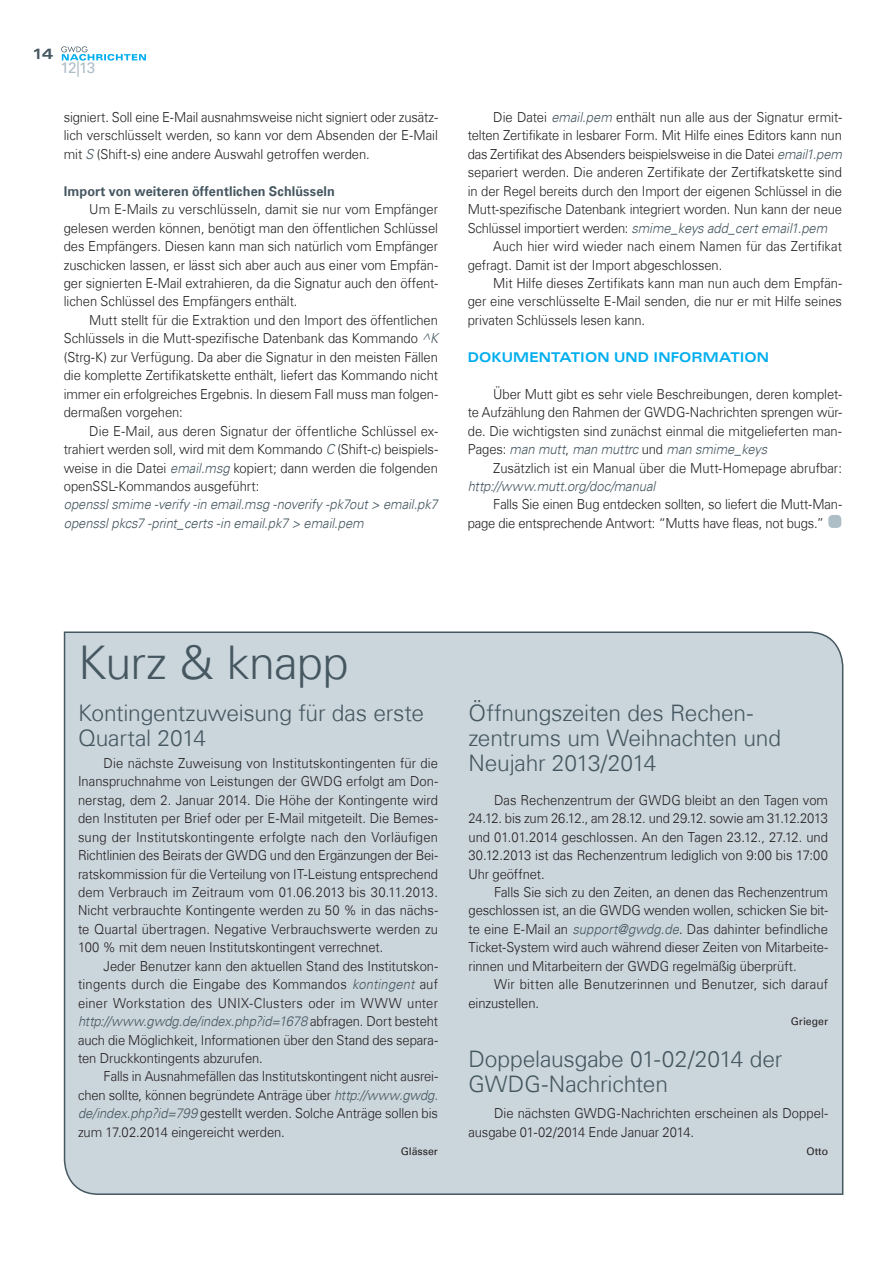
<style>
.page{position:relative;width:893px;height:1263px;background:#fff}
.page>*{position:absolute;margin:0;border:0;box-sizing:border-box;transform-origin:0 0}
.t1{font:300 46.5px "Univers Com 45";letter-spacing:-.01em;color:#455760}
.t2{font:300 22.8px/24.9px "Univers Com 45";letter-spacing:-.01em;color:#455760}
.t3{font:15.3px "Univers Com 55 Roman";color:#adbec7}
.t4{font:15px "Univers Com 63 Bold Ext";color:#455760}
.t5{font:300 13.8px/18.5px "Univers Com 45";letter-spacing:-.005em;color:#231f20;text-align:justify;scale:.94 1}
.t6{font:italic 300 13.8px/18.5px "Univers Com 45";letter-spacing:-.005em;color:#455760;scale:.94 1}
.t7{font:700 13.5px "Univers Com 65";letter-spacing:.01em;color:#455760;scale:.94 1}
.t8{font:13.5px "Univers Com 63 Bold Ext";letter-spacing:.005em;color:#00aeef;scale:.94 1}
.t9{font:10.5px "Univers Com 55 Roman";color:#231f20}
.s1{font-style:italic;color:#455760}
</style>
<div class="page">
<svg style="left:61px;top:46px;width:85px;height:15px"></svg>
<div style="left:63px;top:631px;width:781px;height:564px;background:#cbd5dc"></div>
<div style="left:828px;top:515px;width:13px;height:13px;background:#adbec7;border-radius:4px"></div>
<p class="t4" style="left:32px;top:45px;width:22px">14</p>
<p class="t3" style="left:61px;top:58px;width:36px">12|13</p>
<p class="t5" style="left:64px;top:108px;width:400px">signiert. Soll eine E-Mail ausnahmsweise nicht signiert oder zusätz&shy;lich verschlüsselt werden, so kann vor dem Absenden der E-Mail mit <span class="s1">S</span> (Shift-s) eine andere Auswahl getroffen werden.</p>
<p class="t7" style="left:64px;top:183px;width:290px">Import von weiteren öffentlichen Schlüsseln</p>
<p class="t5" style="left:64px;top:200px;width:400px;text-indent:26px">Um E-Mails zu verschlüsseln, damit sie nur vom Empfänger gelesen werden können, benötigt man den öffentlichen Schlüssel des Empfängers. Diesen kann man sich natürlich vom Empfänger zuschicken lassen, er lässt sich aber auch aus einer vom Empfän&shy;ger signierten E-Mail extrahieren, da die Signatur auch den öffent&shy;lichen Schlüssel des Empfängers enthält.</p>
<p class="t5" style="left:64px;top:311px;width:400px;text-indent:26px">Mutt stellt für die Extraktion und den Import des öffentlichen Schlüssels in die Mutt-spezifische Datenbank das Kommando <span class="s1">^K </span>(Strg-K) zur Verfügung. Da aber die Signatur in den meisten Fällen die komplette Zertifikatskette enthält, liefert das Kommando nicht immer ein erfolgreiches Ergebnis. In diesem Fall muss man folgen&shy;dermaßen vorgehen:</p>
<p class="t5" style="left:64px;top:421px;width:400px;text-indent:26px">Die E-Mail, aus deren Signatur der öffentliche Schlüssel ex&shy;trahiert werden soll, wird mit dem Kommando <span class="s1">C</span> (Shift-c) beispiels&shy;weise in die Datei <span class="s1">email.msg</span> kopiert; dann werden die folgenden openSSL-Kommandos ausgeführt:</p>
<p class="t6" style="left:64px;top:495px;width:399px">openssl smime -verify -in email.msg -noverify -pk7out &gt; email.pk7 openssl pkcs7 -print_certs -in email.pk7 &gt; email.pem</p>
<p class="t5" style="left:468px;top:108px;width:400px;text-indent:26px">Die Datei <span class="s1">email.pem</span> enthält nun alle aus der Signatur ermit&shy;telten Zertifikate in lesbarer Form. Mit Hilfe eines Editors kann nun das Zertifikat des Absenders beispielsweise in die Datei <span class="s1">email1.pem </span>separiert werden. Die anderen Zertifikate der Zertifkatskette sind in der Regel bereits durch den Import der eigenen Schlüssel in die Mutt-spezifische Datenbank integriert worden. Nun kann der neue Schlüssel importiert werden: <span class="s1">smime_keys add_cert email1.pem</span></p>
<p class="t5" style="left:468px;top:237px;width:400px;text-indent:26px">Auch hier wird wieder nach einem Namen für das Zertifikat gefragt. Damit ist der Import abgeschlossen.</p>
<p class="t5" style="left:468px;top:274px;width:400px;text-indent:26px">Mit Hilfe dieses Zertifikats kann man nun auch dem Empfän&shy;ger eine verschlüsselte E-Mail senden, die nur er mit Hilfe seines privaten Schlüssels lesen kann.</p>
<p class="t8" style="left:468px;top:349px;width:322px">DOKUMENTATION UND INFORMATION</p>
<p class="t5" style="left:468px;top:385px;width:400px;text-indent:26px">Über Mutt gibt es sehr viele Beschreibungen, deren komplet&shy;te Aufzählung den Rahmen der GWDG-Nachrichten sprengen wür&shy;de. Die wichtigsten sind zunächst einmal die mitgelieferten man-Pages: <span class="s1">man mutt</span>, <span class="s1">man muttrc</span> und <span class="s1">man smime_keys</span></p>
<p class="t5" style="left:493px;top:458px;width:372px">Zusätzlich ist ein Manual über die Mutt-Homepage abrufbar:</p>
<p class="t6" style="left:468px;top:477px;width:201px">http://www.mutt.org/doc/manual</p>
<p class="t5" style="left:468px;top:495px;width:400px;text-indent:26px">Falls Sie einen Bug entdecken sollten, so liefert die Mutt-Man&shy;page die entsprechende Antwort: “Mutts have fleas, not bugs.”</p>
<h1 class="t1" style="left:78px;top:635px;width:272px">Kurz &amp; knapp</h1>
<h2 class="t2" style="left:78px;top:701px;width:348px">Kontingentzuweisung für das erste<br>Quartal 2014</h2>
<p class="t5" style="left:78px;top:754px;width:385px;text-indent:26px">Die nächste Zuweisung von Institutskontingenten für die Inanspruchnahme von Leistungen der GWDG erfolgt am Don&shy;nerstag, dem 2. Januar 2014. Die Höhe der Kontingente wird den Instituten per Brief oder per E-Mail mitgeteilt. Die Bemes&shy;sung der Institutskontingente erfolgte nach den Vorläufigen Richtlinien des Beirats der GWDG und den Ergänzungen der Bei&shy;ratskommission für die Verteilung von IT-Leistung entsprechend dem Verbrauch im Zeitraum vom 01.06.2013 bis 30.11.2013.<br>Nicht verbrauchte Kontingente werden zu 50 % in das nächs&shy;te Quartal übertragen. Negative Verbrauchswerte werden zu 100 % mit dem neuen Institutskontingent verrechnet.</p>
<p class="t5" style="left:78px;top:957px;width:384px;text-indent:26px">Jeder Benutzer kann den aktuellen Stand des Institutskon&shy;tingents durch die Eingabe des Kommandos <span class="s1">kontingent</span> auf einer Workstation des UNIX-Clusters oder im WWW unter <span class="s1">http://www.gwdg.de/index.php?id=1678</span> abfragen. Dort besteht auch die Möglichkeit, Informationen über den Stand des separa&shy;ten Druckkontingents abzurufen.</p>
<p class="t5" style="left:78px;top:1067px;width:384px;text-indent:26px">Falls in Ausnahmefällen das Institutskontingent nicht ausrei&shy;chen sollte, können begründete Anträge über <span class="s1">http://www.gwdg. de/index.php?id=799</span> gestellt werden. Solche Anträge sollen bis zum 17.02.2014 eingereicht werden.</p>
<p class="t9" style="left:401px;top:1144px;width:39px">Glässer</p>
<h2 class="t2" style="left:468px;top:701px;width:314px">Öffnungszeiten des Rechen&shy;zentrums um Weihnachten und<br>Neujahr 2013/2014</h2>
<p class="t5" style="left:468px;top:790px;width:384px;text-indent:26px">Das Rechenzentrum der GWDG bleibt an den Tagen vom 24.12. bis zum 26.12., am 28.12. und 29.12. sowie am 31.12.2013 und 01.01.2014 geschlossen. An den Tagen 23.12., 27.12. und 30.12.2013 ist das Rechenzentrum lediglich von 9:00 bis 17:00<br>Uhr geöffnet.</p>
<p class="t5" style="left:468px;top:883px;width:384px;text-indent:26px">Falls Sie sich zu den Zeiten, an denen das Rechenzentrum geschlossen ist, an die GWDG wenden wollen, schicken Sie bit&shy;te eine E-Mail an <span class="s1">support@gwdg.de</span>. Das dahinter befindliche Ticket-System wird auch während dieser Zeiten von Mitarbeite&shy;rinnen und Mitarbeitern der GWDG regelmäßig überprüft.</p>
<p class="t5" style="left:468px;top:975px;width:384px;text-indent:26px">Wir bitten alle Benutzerinnen und Benutzer, sich darauf einzustellen.</p>
<p class="t9" style="left:791px;top:1015px;width:39px">Grieger</p>
<h2 class="t2" style="left:468px;top:1047px;width:315px">Doppelausgabe 01-02/2014 der<br>GWDG-Nachrichten</h2>
<p class="t5" style="left:468px;top:1104px;width:384px;text-indent:26px">Die nächsten GWDG-Nachrichten erscheinen als Doppel&shy;ausgabe 01-02/2014 Ende Januar 2014.</p>
<p class="t9" style="left:806px;top:1144px;width:23px">Otto</p>
</div>
